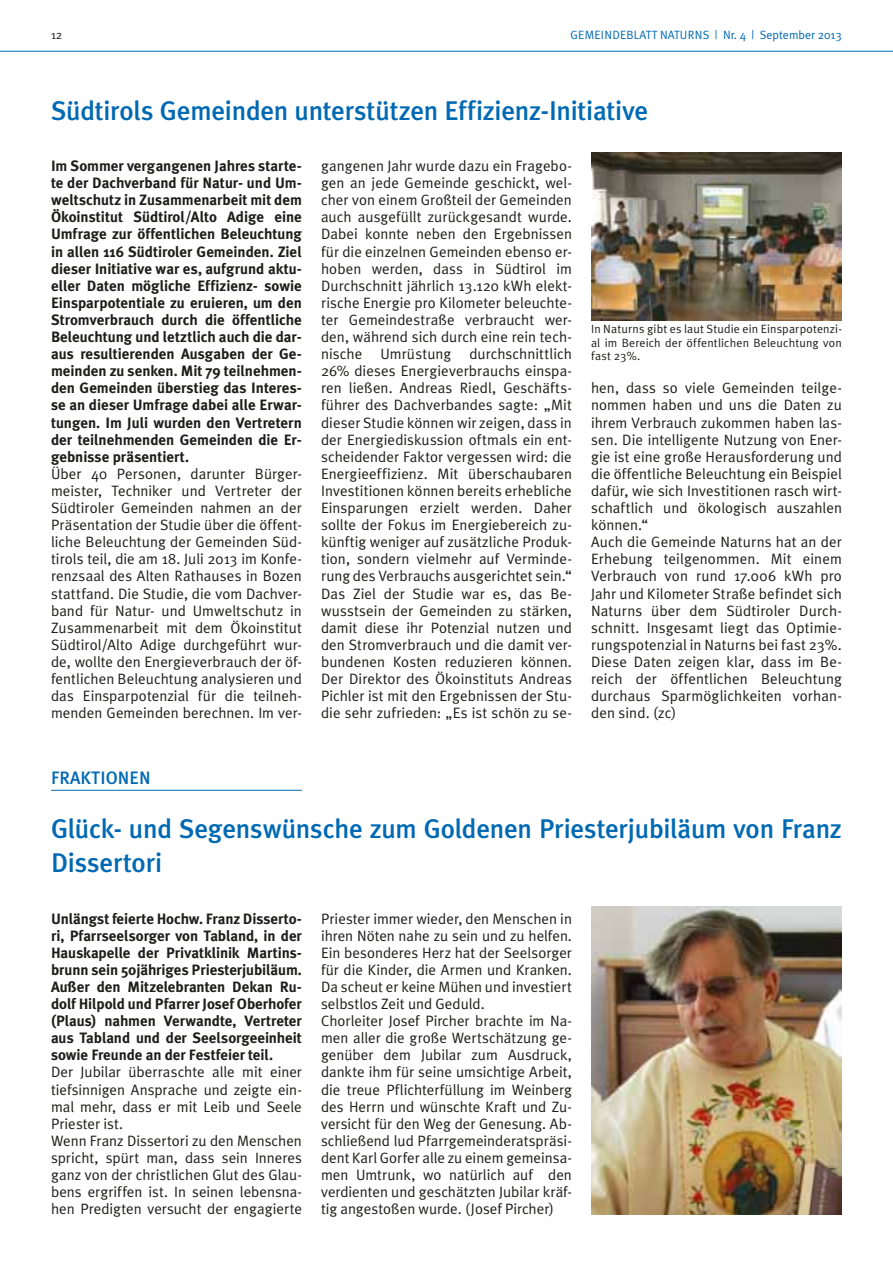
<style>
.page{position:relative;width:893px;height:1263px;background:#fff}
.page>*{position:absolute;margin:0;border:0;box-sizing:border-box;transform-origin:0 0}
.t1{font:500 27px/34.2px "Meta Plus";letter-spacing:-.01em;color:#0069b4}
.t2{font:500 18px "Meta Plus";color:#0069b4}
.t3{font:15px/17.1px "Meta Plus Normal";letter-spacing:.005em;color:#1d1d1b}
.t4{font:700 15px/17.1px "Meta Plus";color:#1d1d1b;text-align:justify}
.t5{font:12px/13.5px "Meta Plus Normal";letter-spacing:.015em;color:#1d1d1b;text-align:justify}
.t6{font:12px "Meta Plus Normal";color:#0069b4}
</style>
<div class="page">
<hr style="left:0;top:51px;width:893px;height:1px;background:#0069b4">
<hr style="left:51px;top:790px;width:251px;height:1px;background:#0069b4">
<img style="left:591px;top:153px;width:251px;height:167px">
<img style="left:591px;top:906px;width:251px;height:308px">
<p class="t5" style="left:51px;top:28px;width:13px">12</p>
<p class="t6" style="left:570px;top:28px;width:273px">GEMEINDEBLATT NATURNS | Nr. 4 | September 2013</p>
<h1 class="t1" style="left:51px;top:93px;width:599px">Südtirols Gemeinden unterstützen Effizienz-Initiative</h1>
<p class="t4" style="left:51px;top:157px;width:252px">Im Sommer vergangenen Jahres starte&shy;te der Dachverband für Natur- und Um&shy;weltschutz in Zusammenarbeit mit dem Ökoinstitut Südtirol/Alto Adige eine Umfrage zur öffentlichen Beleuchtung in allen 116 Südtiroler Gemeinden. Ziel dieser Initiative war es, aufgrund aktu&shy;eller Daten mögliche Effizienz- sowie Einsparpotentiale zu eruieren, um den Stromverbrauch durch die öffentliche Beleuchtung und letztlich auch die dar&shy;aus resultierenden Ausgaben der Ge&shy;meinden zu senken. Mit 79 teilnehmen&shy;den Gemeinden überstieg das Interes&shy;se an dieser Umfrage dabei alle Erwar&shy;tungen. Im Juli wurden den Vertretern der teilnehmenden Gemeinden die Er&shy;gebnisse präsentiert.</p>
<p class="t3" style="left:51px;top:465px;width:252px;text-align:justify">Über 40 Personen, darunter Bürger&shy;meister, Techniker und Vertreter der Südtiroler Gemeinden nahmen an der Präsentation der Studie über die öffent&shy;liche Beleuchtung der Gemeinden Süd&shy;tirols teil, die am 18. Juli 2013 im Konfe&shy;renzsaal des Alten Rathauses in Bozen stattfand. Die Studie, die vom Dachver&shy;band für Natur- und Umweltschutz in Zusammenarbeit mit dem Ökoinstitut Südtirol/Alto Adige durchgeführt wur&shy;de, wollte den Energieverbrauch der öf&shy;fentlichen Beleuchtung analysieren und das Einsparpotenzial für die teilneh&shy;menden Gemeinden berechnen. Im ver-</p>
<p class="t3" style="left:321px;top:157px;width:252px;text-align:justify">gangenen Jahr wurde dazu ein Fragebo&shy;gen an jede Gemeinde geschickt, wel&shy;cher von einem Großteil der Gemeinden auch ausgefüllt zurückgesandt wurde.<br>Dabei konnte neben den Ergebnissen für die einzelnen Gemeinden ebenso er&shy;hoben werden, dass in Südtirol im Durchschnitt jährlich 13.120 kWh elekt&shy;rische Energie pro Kilometer beleuchte&shy;ter Gemeindestraße verbraucht wer&shy;den, während sich durch eine rein tech&shy;nische Umrüstung durchschnittlich 26% dieses Energieverbrauchs einspa&shy;ren ließen. Andreas Riedl, Geschäfts&shy;führer des Dachverbandes sagte: „Mit dieser Studie können wir zeigen, dass in der Energiediskussion oftmals ein ent&shy;scheidender Faktor vergessen wird: die Energieeffizienz. Mit überschaubaren Investitionen können bereits erhebliche Einsparungen erzielt werden. Daher sollte der Fokus im Energiebereich zu&shy;künftig weniger auf zusätzliche Produk&shy;tion, sondern vielmehr auf Verminde&shy;rung des Verbrauchs ausgerichtet sein.“ Das Ziel der Studie war es, das Be&shy;wusstsein der Gemeinden zu stärken, damit diese ihr Potenzial nutzen und den Stromverbrauch und die damit ver&shy;bundenen Kosten reduzieren können.<br>Der Direktor des Ökoinstituts Andreas Pichler ist mit den Ergebnissen der Stu&shy;die sehr zufrieden: „Es ist schön zu se-</p>
<p class="t5" style="left:591px;top:322px;width:252px">In Naturns gibt es laut Studie ein Einsparpotenzi&shy;al im Bereich der öffentlichen Beleuchtung von fast 23%.</p>
<p class="t3" style="left:591px;top:379px;width:252px">hen, dass so viele Gemeinden teilge&shy;nommen haben und uns die Daten zu ihrem Verbrauch zukommen haben las&shy;sen. Die intelligente Nutzung von Ener&shy;gie ist eine große Herausforderung und die öffentliche Beleuchtung ein Beispiel dafür, wie sich Investitionen rasch wirt&shy;schaftlich und ökologisch auszahlen können.“<br>Auch die Gemeinde Naturns hat an der Erhebung teilgenommen. Mit einem Verbrauch von rund 17.006 kWh pro Jahr und Kilometer Straße befindet sich Naturns über dem Südtiroler Durch&shy;schnitt. Insgesamt liegt das Optimie&shy;rungspotenzial in Naturns bei fast 23%.<br>Diese Daten zeigen klar, dass im Be&shy;reich der öffentlichen Beleuchtung durchaus Sparmöglichkeiten vorhan&shy;den sind. (zc)</p>
<p class="t2" style="left:51px;top:767px;width:101px">FRAKTIONEN</p>
<h1 class="t1" style="left:51px;top:811px;width:792px">Glück- und Segenswünsche zum Goldenen Priesterjubiläum von Franz<br>Dissertori</h1>
<p class="t4" style="left:51px;top:910px;width:252px">Unlängst feierte Hochw. Franz Disserto&shy;ri, Pfarrseelsorger von Tabland, in der Hauskapelle der Privatklinik Martins&shy;brunn sein 50jähriges Priesterjubiläum.<br>Außer den Mitzelebranten Dekan Ru&shy;dolf Hilpold und Pfarrer Josef Oberhofer (Plaus) nahmen Verwandte, Vertreter aus Tabland und der Seelsorgeeinheit sowie Freunde an der Festfeier teil.</p>
<p class="t3" style="left:51px;top:1063px;width:252px">Der Jubilar überraschte alle mit einer tiefsinnigen Ansprache und zeigte ein&shy;mal mehr, dass er mit Leib und Seele Priester ist.<br>Wenn Franz Dissertori zu den Menschen spricht, spürt man, dass sein Inneres ganz von der christlichen Glut des Glau&shy;bens ergriffen ist. In seinen lebensna&shy;hen Predigten versucht der engagierte</p>
<p class="t3" style="left:321px;top:909px;width:252px">Priester immer wieder, den Menschen in ihren Nöten nahe zu sein und zu helfen.<br>Ein besonderes Herz hat der Seelsorger für die Kinder, die Armen und Kranken.<br>Da scheut er keine Mühen und investiert selbstlos Zeit und Geduld.<br>Chorleiter Josef Pircher brachte im Na&shy;men aller die große Wertschätzung ge&shy;genüber dem Jubilar zum Ausdruck, dankte ihm für seine umsichtige Arbeit, die treue Pflichterfüllung im Weinberg des Herrn und wünschte Kraft und Zu&shy;versicht für den Weg der Genesung. Ab&shy;schließend lud Pfarrgemeinderatspräsi&shy;dent Karl Gorfer alle zu einem gemeinsa&shy;men Umtrunk, wo natürlich auf den verdienten und geschätzten Jubilar kräf&shy;tig angestoßen wurde. (Josef Pircher)</p>
</div>
